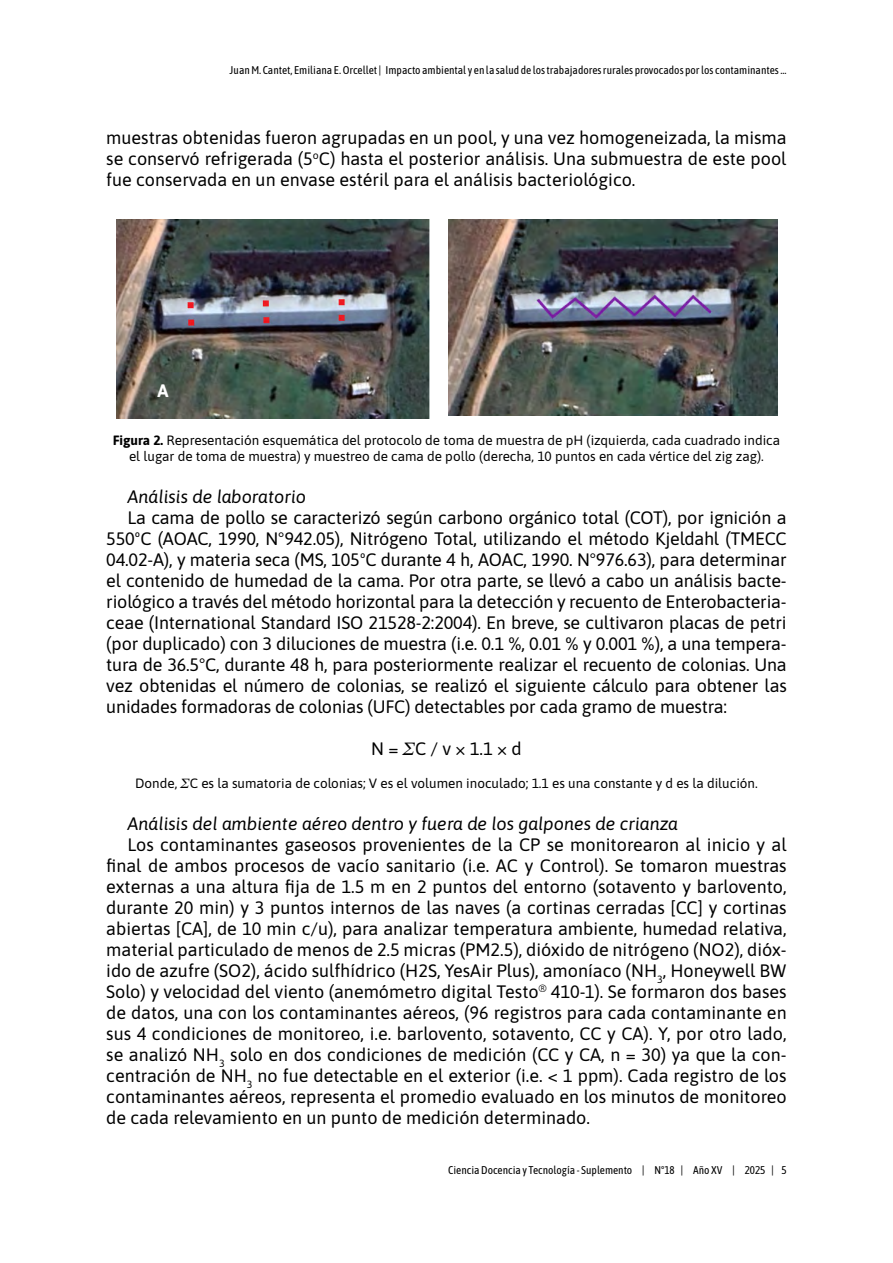
<style>
.page{position:relative;width:893px;height:1263px;background:#fff}
.page>*{position:absolute;margin:0;border:0;box-sizing:border-box;transform-origin:0 0}
.Txt_corrido{font:18px/21px "Asap";color:#000;text-align:justify}
.Txt_corrido-2{font:italic 18px "Asap";color:#000}
.Gráfico-Figura{font:18px "Asap";color:#000}
.titulo_2{font:700 18px "Asap";color:#fff}
.Gráfico-Figura-2{font:13.5px/16.2px "Asap";color:#000;text-align:center}
.t1{font:11.25px "Asap Condensed";color:#000}
.s1{font-weight:700}
.s2{font-family:"Times";font-style:italic}
</style>
<div class="page">
<img style="left:116px;top:219px;width:313px;height:199px">
<img style="left:448px;top:219px;width:329px;height:197px">
<p class="t1" style="left:230px;top:63px;width:559px">Juan M. Cantet, Emiliana E. Orcellet| Impacto ambiental y en la salud de los trabajadores rurales provocados por los contaminantes ...</p>
<p class="Txt_corrido" style="left:106px;top:127px;width:682px">muestras obtenidas fueron agrupadas en un pool, y una vez homogeneizada, la misma se conservó refrigerada (5<sup>o</sup>C) hasta el posterior análisis. Una submuestra de este pool fue conservada en un envase estéril para el análisis bacteriológico.</p>
<p class="titulo_2" style="left:157px;top:378px;width:13px">A</p>
<p class="Gráfico-Figura-2" style="left:113px;top:431px;width:669px"><span class="s1">Figura 2.</span> Representación esquemática del protocolo de toma de muestra de pH (izquierda, cada cuadrado indica el lugar de toma de muestra) y muestreo de cama de pollo (derecha, 10 puntos en cada vértice del zig zag).</p>
<p class="Txt_corrido-2" style="left:128px;top:484px;width:180px">Análisis de laboratorio</p>
<p class="Txt_corrido" style="left:106px;top:506px;width:682px;text-indent:21px">La cama de pollo se caracterizó según carbono orgánico total (COT), por ignición a 550ºC (AOAC, 1990, N°942.05), Nitrógeno Total, utilizando el método Kjeldahl (TMECC 04.02-A), y materia seca (MS, 105ºC durante 4 h, AOAC, 1990. N°976.63), para determinar el contenido de humedad de la cama. Por otra parte, se llevó a cabo un análisis bacte&shy;riológico a través del método horizontal para la detección y recuento de Enterobacteria&shy;ceae (International Standard ISO 21528-2:2004). En breve, se cultivaron placas de petri (por duplicado) con 3 diluciones de muestra (i.e. 0.1 %, 0.01 % y 0.001 %), a una tempera&shy;tura de 36.5°C, durante 48 h, para posteriormente realizar el recuento de colonias. Una vez obtenidas el número de colonias, se realizó el siguiente cálculo para obtener las unidades formadoras de colonias (UFC) detectables por cada gramo de muestra:</p>
<p class="Gráfico-Figura" style="left:371px;top:737px;width:152px">N = <span class="s2">Σ</span>C / v × 1.1 × d</p>
<p class="Gráfico-Figura-2" style="left:135px;top:774px;width:624px">Donde, <span class="s2">Σ</span>C es la sumatoria de colonias; V es el volumen inoculado; 1.1 es una constante y d es la dilución.</p>
<p class="Txt_corrido-2" style="left:128px;top:811px;width:552px">Análisis del ambiente aéreo dentro y fuera de los galpones de crianza</p>
<p class="Txt_corrido" style="left:106px;top:833px;width:682px;text-indent:21px">Los contaminantes gaseosos provenientes de la CP se monitorearon al inicio y al final de ambos procesos de vacío sanitario (i.e. AC y Control). Se tomaron muestras externas a una altura fija de 1.5 m en 2 puntos del entorno (sotavento y barlovento, durante 20 min) y 3 puntos internos de las naves (a cortinas cerradas [CC] y cortinas abiertas [CA], de 10 min c/u), para analizar temperatura ambiente, humedad relativa, material particulado de menos de 2.5 micras (PM2.5), dióxido de nitrógeno (NO2), dióx&shy;ido de azufre (SO2), ácido sulfhídrico (H2S, YesAir Plus), amoníaco (NH<sub>3</sub>, Honeywell BW Solo) y velocidad del viento (anemómetro digital Testo<sup>®</sup> 410-1). Se formaron dos bases de datos, una con los contaminantes aéreos, (96 registros para cada contaminante en sus 4 condiciones de monitoreo, i.e. barlovento, sotavento, CC y CA). Y, por otro lado, se analizó NH<sub>3</sub> solo en dos condiciones de medición (CC y CA, n = 30) ya que la con&shy;centración de NH<sub>3</sub> no fue detectable en el exterior (i.e. &lt; 1 ppm). Cada registro de los contaminantes aéreos, representa el promedio evaluado en los minutos de monitoreo de cada relevamiento en un punto de medición determinado.</p>
<p class="t1" style="left:448px;top:1162px;width:340px">Ciencia Docencia y Tecnología - Suplemento | Nº18 | Año XV | 2025 | 5</p>
</div>
